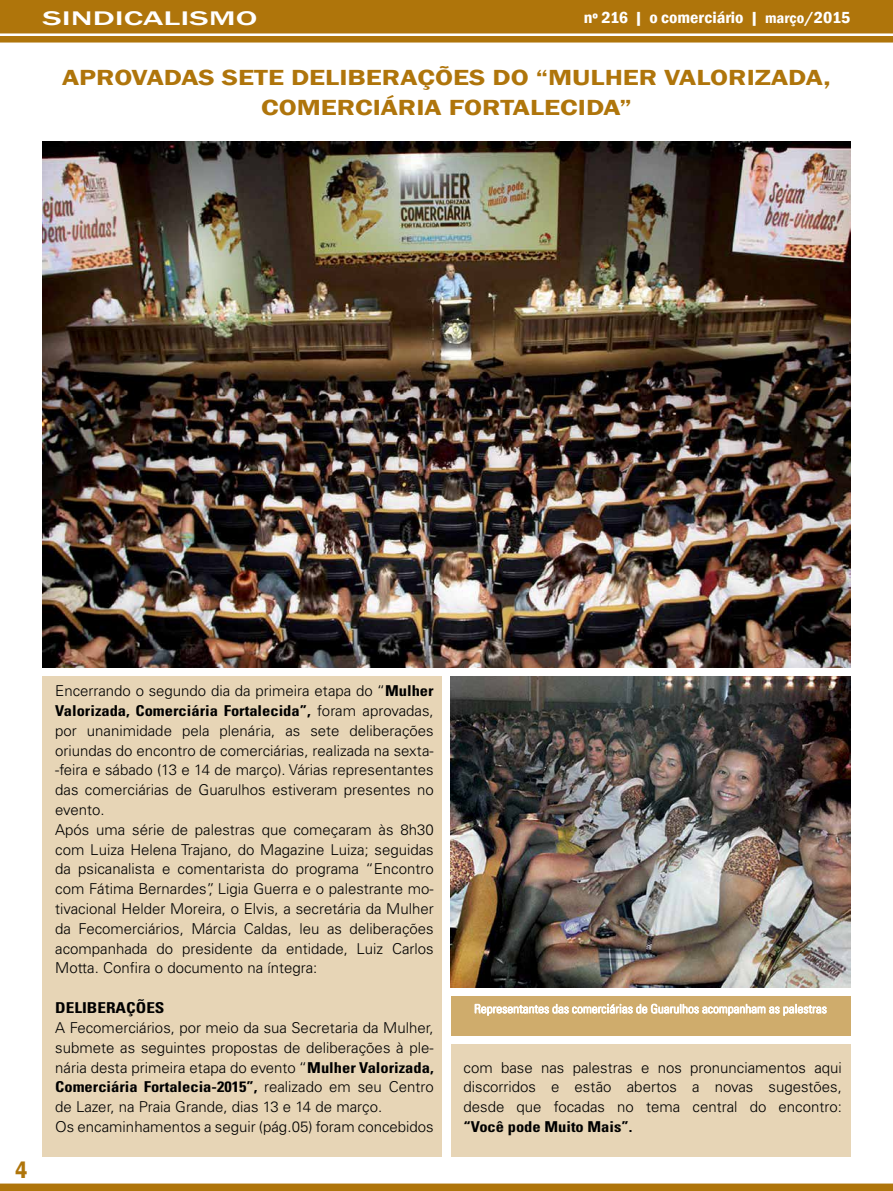
<style>
.page{position:relative;width:893px;height:1191px;background:#fff}
.page>*{position:absolute;margin:0;border:0;box-sizing:border-box;transform-origin:0 0}
.t1{font:600 condensed 24px "Franklin Gothic";color:#af750b}
.t2{font:600 22.5px "Franklin Gothic";color:#af750b;scale:1.25 1}
.t3{font:500 20.25px "Franklin Gothic";color:#fff;scale:1.67 1}
.t4{font:600 condensed 16.5px "Franklin Gothic";color:#fff;scale:1.1 1}
.t5{font:300 15px/19.8px "Univers LT Std";color:#000}
.t6{font:700 condensed 15px "Univers LT Std";color:#000;scale:1.1 1}
.t7{font:700 condensed 15px "Univers LT Std";color:#000;scale:1.15 1}
.s1{font-size:15px}
.s2{font-weight:700;font-stretch:condensed}
</style>
<div class="page">
<img style="left:43px;top:142px;width:807px;height:526px">
<div style="left:451px;top:1044px;width:399px;height:113px;background:#e7d5b6"></div>
<svg style="left:0;top:1183px;width:893px;height:8px;background:#b47e1b"></svg>
<svg style="left:0;top:0;width:893px;height:43px;background:#b47e1c"></svg>
<div style="left:43px;top:676px;width:399px;height:481px;background:#e7d5b6"></div>
<div style="left:451px;top:996px;width:399px;height:39px;background:#cfac6c"></div>
<img style="left:451px;top:676px;width:399px;height:311px">
<svg style="left:475px;top:1003px;width:352px;height:13px"></svg>
<h3 class="t3" style="left:43px;top:5px;width:130px">SINDICALISMO</h3>
<p class="t4" style="left:584px;top:7px;width:244px">nº 216 | o comerciário | <span class="s1">março</span>/2015</p>
<h2 class="t2" style="left:62px;top:64px;width:29px">APROVADA</h2>
<h2 class="t2" style="left:198px;top:64px;width:45px">S SETE</h2>
<h2 class="t2" style="left:291px;top:64px;width:12px">DELI</h2>
<h2 class="t2" style="left:348px;top:64px;width:29px">BERA</h2>
<h2 class="t2" style="left:418px;top:64px;width:138px">ÇÕES DO “MULHER</h2>
<h2 class="t2" style="left:664px;top:64px;width:26px">VALORIZADA</h2>
<h2 class="t2" style="left:824px;top:64px;width:7px">,</h2>
<h2 class="t2" style="left:261px;top:94px;width:29px">COMERCIÁRIA</h2>
<h2 class="t2" style="left:449px;top:94px;width:26px">FORTALECIDA</h2>
<h2 class="t2" style="left:619px;top:94px;width:11px">”</h2>
<h1 class="t1" style="left:15px;top:1153px;width:14px">4</h1>
<p class="t5" style="left:55px;top:681px;width:380px">Encerrando o segundo dia da primeira etapa do “<span class="s2">Mulher Valorizada, Comerciária Fortalecida”,</span> foram aprovadas, por unanimidade pela plenária, as sete deliberações oriundas do encontro de comerciárias, realizada na sexta--feira e sábado (13 e 14 de março). Várias representantes das comerciárias de Guarulhos estiveram presentes no evento.<br>Após uma série de palestras que começaram às 8h30 com Luiza Helena Trajano, do Magazine Luiza; seguidas da psicanalista e comentarista do programa “Encontro com Fátima Bernardes”, Ligia Guerra e o palestrante mo&shy;tivacional Helder Moreira, o Elvis, a secretária da Mulher da Fecomerciários, Márcia Caldas, leu as deliberações acompanhada do presidente da entidade, Luiz Carlos Motta. Confira o documento na íntegra:</p>
<p class="t7" style="left:55px;top:998px;width:97px">DELIBERAÇÕES</p>
<p class="t5" style="left:55px;top:1017px;width:380px">A Fecomerciários, por meio da sua Secretaria da Mulher, submete as seguintes propostas de deliberações à ple&shy;nária desta primeira etapa do evento “<span class="s2">Mulher Valorizada, Comerciária Fortalecia-2015”,</span> realizado em seu Centro de Lazer, na Praia Grande, dias 13 e 14 de março.<br>Os encaminhamentos a seguir (pág.05) foram concebidos</p>
<p class="t5" style="left:463px;top:1057px;width:380px;text-align:justify">com base nas palestras e nos pronunciamentos aqui discorridos e estão abertos a novas sugestões, desde que focadas no tema central do encontro:</p>
<p class="t6" style="left:463px;top:1117px;width:155px">“Você pode Muito Mais”.</p>
</div>
